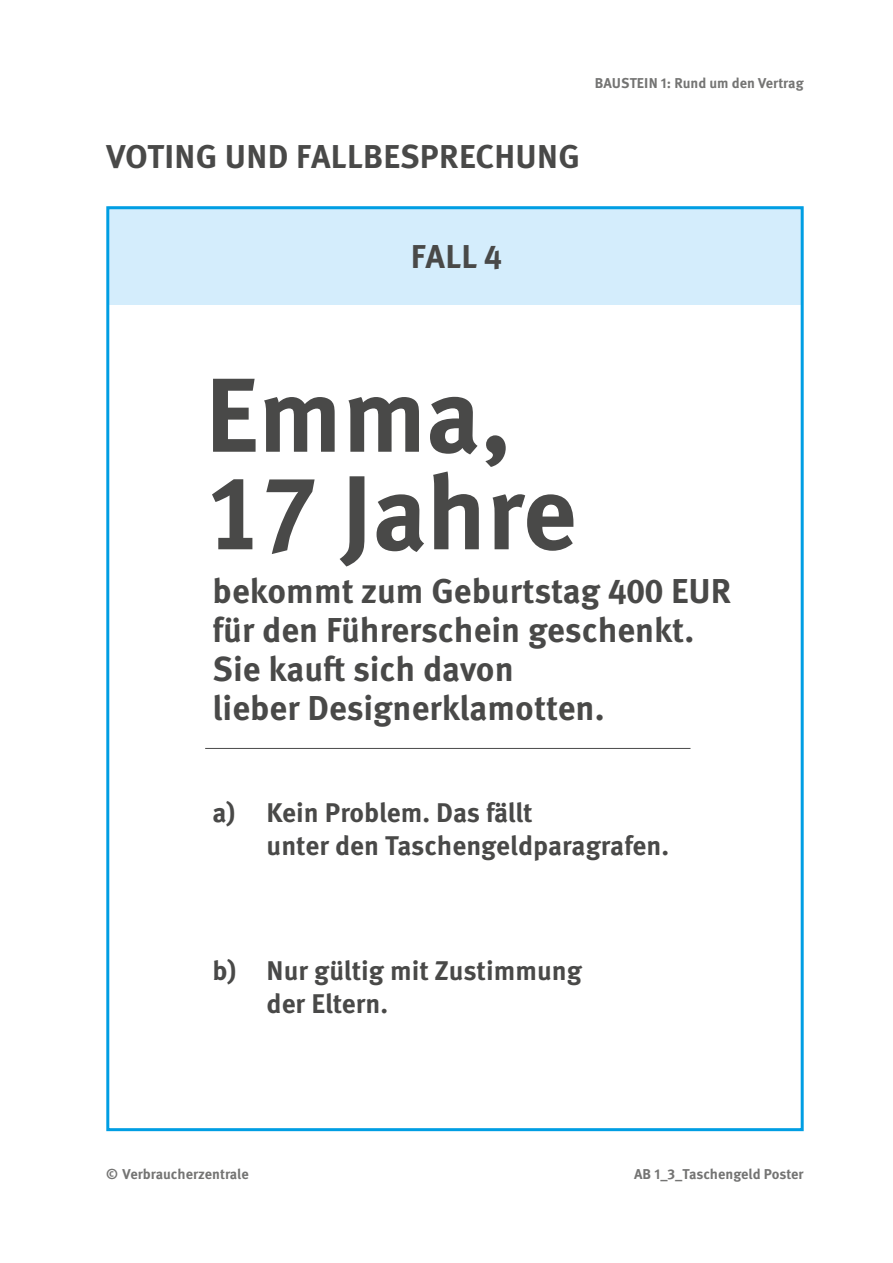
<style>
.page{position:relative;width:893px;height:1263px;background:#fff}
.page>*{position:absolute;margin:0;border:0;box-sizing:border-box;transform-origin:0 0}
.t1{font:700 105px/97.5px "Meta Pro";color:#494948}
.t2{font:700 34.5px/39px "Meta Pro";color:#494948}
.t3{font:700 33px "Meta Pro";letter-spacing:.01em;color:#494948}
.t4{font:700 27px/33px "Meta Pro";color:#494948}
.t5{font:700 14.25px "Meta Pro";color:#747473}
.s1{font-family:"Meta Plus Bold Caps";font-weight:400}
</style>
<div class="page">
<div style="left:108px;top:206px;width:694px;height:99px;background:#d4edfc"></div>
<div style="left:106px;top:206px;width:698px;height:925px;border:3px solid #009ee3"></div>
<hr style="left:205px;top:748px;width:485px;height:1px;background:#494948">
<p class="t5" style="left:595px;top:72px;width:211px">BAUSTEIN 1: Rund um den Vertrag</p>
<p class="t3" style="left:106px;top:130px;width:475px">VOTING UND FALLBESPRECHUNG</p>
<p class="t3" style="left:411px;top:231px;width:93px">FALL <span class="s1">4</span></p>
<h1 class="t1" style="left:205px;top:360px;width:373px">Emma,<br><span class="s1">17</span> Jahre</h1>
<p class="t2" style="left:213px;top:569px;width:520px">bekommt zum Geburtstag <span class="s1">400</span> EUR für den Führerschein geschenkt.<br>Sie kauft sich davon<br>lieber Designerklamotten.</p>
<p class="t4" style="left:267px;top:794px;width:404px;text-indent:-54px">a) Kein Problem. Das fällt<br>unter den Taschengeldparagrafen.</p>
<p class="t4" style="left:267px;top:952px;width:317px;text-indent:-54px">b) Nur gültig mit Zustimmung der Eltern.</p>
<p class="t5" style="left:106px;top:1163px;width:144px">© Verbraucherzentrale</p>
<p class="t5" style="left:634px;top:1163px;width:171px">AB 1_3_Taschengeld Poster</p>
</div>
